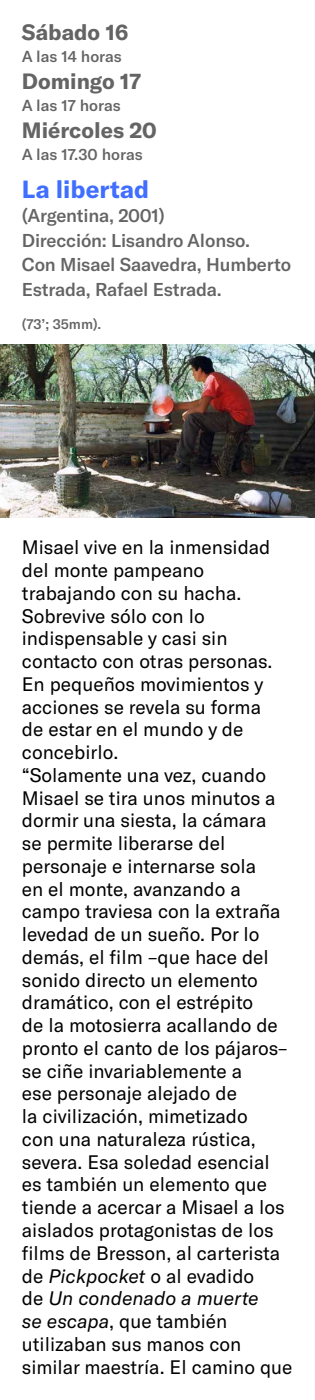
<style>
.page{position:relative;width:315px;height:1400px;background:#fff}
.page>*{position:absolute;margin:0;border:0;box-sizing:border-box;transform-origin:0 0}
.t1{font:700 24.5px "GT America";color:#406eff}
.t2{font:700 21.88px "GT America";color:#646464}
.t3{font:19.25px/22.8px "GT America";color:#000}
.t4{font:500 18.38px/24.5px "GT America";letter-spacing:-.01em;color:#646464}
.t5{font:500 15.75px "GT America";color:#646464}
.t6{font:500 14px "GT America";color:#646464}
.s1{font-style:italic}
</style>
<div class="page">
<img style="left:0;top:345px;width:315px;height:173px">
<p class="t2" style="left:22px;top:19px;width:108px">Sábado 16</p>
<p class="t5" style="left:22px;top:47px;width:101px">A las 14 horas</p>
<p class="t2" style="left:22px;top:68px;width:121px">Domingo 17</p>
<p class="t5" style="left:22px;top:96px;width:100px">A las 17 horas</p>
<p class="t2" style="left:22px;top:117px;width:136px">Miércoles 20</p>
<p class="t5" style="left:22px;top:145px;width:122px">A las 17.30 horas</p>
<p class="t1" style="left:22px;top:174px;width:129px">La libertad</p>
<p class="t4" style="left:22px;top:203px;width:271px">(Argentina, 2001)<br>Dirección: Lisandro Alonso.<br>Con Misael Saavedra, Humberto<br>Estrada, Rafael Estrada.</p>
<p class="t6" style="left:22px;top:316px;width:81px">(73’; 35mm).</p>
<p class="t3" style="left:22px;top:536px;width:272px">Misael vive en la inmensidad del monte pampeano trabajando con su hacha.<br>Sobrevive sólo con lo indispensable y casi sin contacto con otras personas.<br>En pequeños movimientos y acciones se revela su forma<br>de estar en el mundo y de concebirlo.<br>“Solamente una vez, cuando<br>Misael se tira unos minutos a dormir una siesta, la cámara<br>se permite liberarse del personaje e internarse sola<br>en el monte, avanzando a campo traviesa con la extraña levedad de un sueño. Por lo demás, el film –que hace del sonido directo un elemento dramático, con el estrépito<br>de la motosierra acallando de pronto el canto de los pájaros– se ciñe invariablemente a<br>ese personaje alejado de<br>la civilización, mimetizado<br>con una naturaleza rústica, severa. Esa soledad esencial es también un elemento que tiende a acercar a Misael a los aislados protagonistas de los films de Bresson, al carterista de <span class="s1">Pickpocket</span> o al evadido<br>de <span class="s1">Un condenado a muerte<br>se escapa</span>, que también utilizaban sus manos con similar maestría. El camino que</p>
</div>
